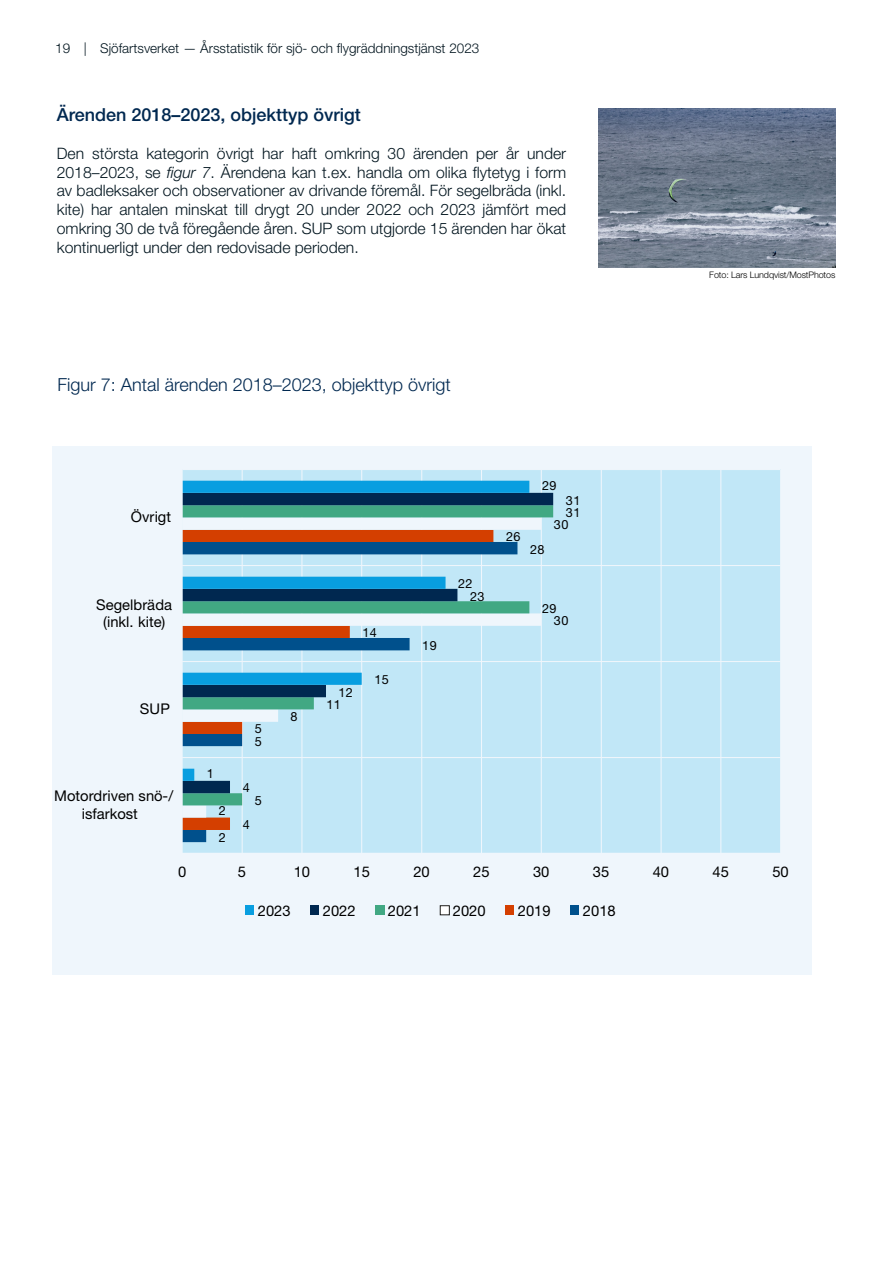
<style>
.page{position:relative;width:893px;height:1263px;background:#fff}
.page>*{position:absolute;margin:0;border:0;box-sizing:border-box;transform-origin:0 0}
.t1{font:300 18px "Helvetica Neue LT Std";color:#002850}
.t2{font:500 18px "Helvetica Neue LT Std";color:#002850}
.t3{font:300 15.75px/18.9px "Helvetica Neue LT Std";color:#00141e;text-align:justify}
.t4{font:14.7px/17.5px "Helvetica Neue LT Std";letter-spacing:-.005em;color:#000;text-align:center}
.t5{font:300 13.5px "Helvetica Neue LT Std";color:#00141e}
.t6{font:12.6px "Helvetica Neue LT Std";letter-spacing:.03em;color:#000}
.t7{font:300 9px "Helvetica Neue LT Std";letter-spacing:-.01em;color:#000}
.s1{font-style:italic}
</style>
<div class="page">
<div style="left:52px;top:446px;width:760px;height:529px;background:#eff6fc"></div>
<div style="left:182px;top:469px;width:599px;height:384px;background:#c1e7f7"></div>
<hr style="left:780px;top:469px;width:1px;height:384px;background:#eff6fc">
<hr style="left:720px;top:469px;width:1px;height:384px;background:#eff6fc">
<hr style="left:661px;top:469px;width:1px;height:384px;background:#eff6fc">
<hr style="left:601px;top:469px;width:1px;height:384px;background:#eff6fc">
<hr style="left:541px;top:469px;width:1px;height:384px;background:#eff6fc">
<hr style="left:481px;top:469px;width:1px;height:384px;background:#eff6fc">
<hr style="left:421px;top:469px;width:1px;height:384px;background:#eff6fc">
<hr style="left:361px;top:469px;width:1px;height:384px;background:#eff6fc">
<hr style="left:301px;top:469px;width:1px;height:384px;background:#eff6fc">
<hr style="left:242px;top:469px;width:1px;height:384px;background:#eff6fc">
<hr style="left:182px;top:469px;width:599px;height:1px;background:#eff6fc">
<hr style="left:182px;top:565px;width:599px;height:1px;background:#eff6fc">
<hr style="left:182px;top:661px;width:599px;height:1px;background:#eff6fc">
<hr style="left:182px;top:757px;width:599px;height:1px;background:#eff6fc">
<svg style="left:183px;top:817px;width:240px;height:13px"></svg>
<svg style="left:183px;top:793px;width:240px;height:12px"></svg>
<svg style="left:183px;top:493px;width:370px;height:300px"></svg>
<svg style="left:183px;top:481px;width:346px;height:300px"></svg>
<hr style="left:182px;top:469px;width:1px;height:384px;background:#eff6fc">
<div style="left:245px;top:906px;width:9px;height:9px;background:#089ee0"></div>
<div style="left:310px;top:906px;width:9px;height:9px;background:#002850"></div>
<div style="left:375px;top:906px;width:9px;height:9px;background:#41a883"></div>
<div style="left:440px;top:906px;width:9px;height:9px;background:#fff"></div>
<div style="left:440px;top:905px;width:10px;height:10px;border:1px solid #1d1d1b"></div>
<div style="left:505px;top:906px;width:9px;height:9px;background:#d43f00"></div>
<div style="left:570px;top:906px;width:9px;height:9px;background:#00508c"></div>
<img style="left:599px;top:108px;width:237px;height:159px">
<p class="t5" style="left:55px;top:40px;width:426px">19 | Sjöfartsverket — Årsstatistik för sjö- och flygräddningstjänst 2023</p>
<p class="t2" style="left:57px;top:104px;width:306px">Ärenden 2018–2023, objekttyp övrigt</p>
<p class="t3" style="left:57px;top:143px;width:511px">Den största kategorin övrigt har haft omkring 30 ärenden per år under 2018–2023, se <span class="s1">figur 7</span>. Ärendena kan t.ex. handla om olika flytetyg i form av badleksaker och observationer av drivande föremål. För segelbräda (inkl. kite) har antalen minskat till drygt 20 under 2022 och 2023 jämfört med omkring 30 de två föregående åren. SUP som utgjorde 15 ärenden har ökat kontinuerligt under den redovisade perioden.</p>
<p class="t1" style="left:57px;top:374px;width:395px">Figur 7: Antal ärenden 2018–2023, objekttyp övrigt</p>
<p class="t6" style="left:542px;top:478px;width:16px">29</p>
<p class="t6" style="left:566px;top:492px;width:16px">31</p>
<p class="t4" style="left:131px;top:508px;width:42px">Övrigt</p>
<p class="t6" style="left:566px;top:505px;width:16px">31</p>
<p class="t6" style="left:554px;top:517px;width:16px">30</p>
<p class="t6" style="left:506px;top:529px;width:16px">26</p>
<p class="t6" style="left:530px;top:542px;width:16px">28</p>
<p class="t6" style="left:458px;top:576px;width:16px">22</p>
<p class="t4" style="left:96px;top:595px;width:77px">Segelbräda (inkl. kite)</p>
<p class="t6" style="left:362px;top:625px;width:16px">14</p>
<p class="t6" style="left:470px;top:588px;width:16px">23</p>
<p class="t6" style="left:542px;top:601px;width:16px">29</p>
<p class="t6" style="left:554px;top:613px;width:16px">30</p>
<p class="t6" style="left:422px;top:638px;width:16px">19</p>
<p class="t6" style="left:374px;top:672px;width:16px">15</p>
<p class="t6" style="left:338px;top:684px;width:16px">12</p>
<p class="t4" style="left:140px;top:700px;width:31px">SUP</p>
<p class="t6" style="left:291px;top:709px;width:9px">8</p>
<p class="t6" style="left:327px;top:697px;width:16px">11</p>
<p class="t6" style="left:255px;top:721px;width:9px">5</p>
<p class="t6" style="left:255px;top:733px;width:9px">5</p>
<p class="t6" style="left:207px;top:766px;width:9px">1</p>
<p class="t4" style="left:54px;top:787px;width:121px">Motordriven snö-/ isfarkost</p>
<p class="t6" style="left:219px;top:803px;width:9px">2</p>
<p class="t6" style="left:243px;top:780px;width:9px">4</p>
<p class="t6" style="left:255px;top:793px;width:9px">5</p>
<p class="t6" style="left:243px;top:817px;width:9px">4</p>
<p class="t6" style="left:219px;top:829px;width:9px">2</p>
<p class="t7" style="left:709px;top:269px;width:128px">Foto: Lars Lundqvist/MostPhotos</p>
<p class="t4" style="left:178px;top:863px;width:10px">0</p>
<p class="t4" style="left:238px;top:863px;width:10px">5</p>
<p class="t4" style="left:294px;top:863px;width:18px">10</p>
<p class="t4" style="left:354px;top:863px;width:18px">15</p>
<p class="t4" style="left:413px;top:863px;width:18px">20</p>
<p class="t4" style="left:473px;top:863px;width:18px">25</p>
<p class="t4" style="left:533px;top:863px;width:18px">30</p>
<p class="t4" style="left:593px;top:863px;width:18px">35</p>
<p class="t4" style="left:653px;top:863px;width:18px">40</p>
<p class="t4" style="left:713px;top:863px;width:18px">45</p>
<p class="t4" style="left:772px;top:863px;width:18px">50</p>
<p class="t4" style="left:258px;top:901px;width:34px">2023</p>
<p class="t4" style="left:323px;top:901px;width:34px">2022</p>
<p class="t4" style="left:388px;top:901px;width:34px">2021</p>
<p class="t4" style="left:453px;top:901px;width:34px">2020</p>
<p class="t4" style="left:518px;top:901px;width:34px">2019</p>
<p class="t4" style="left:583px;top:901px;width:34px">2018</p>
</div>
